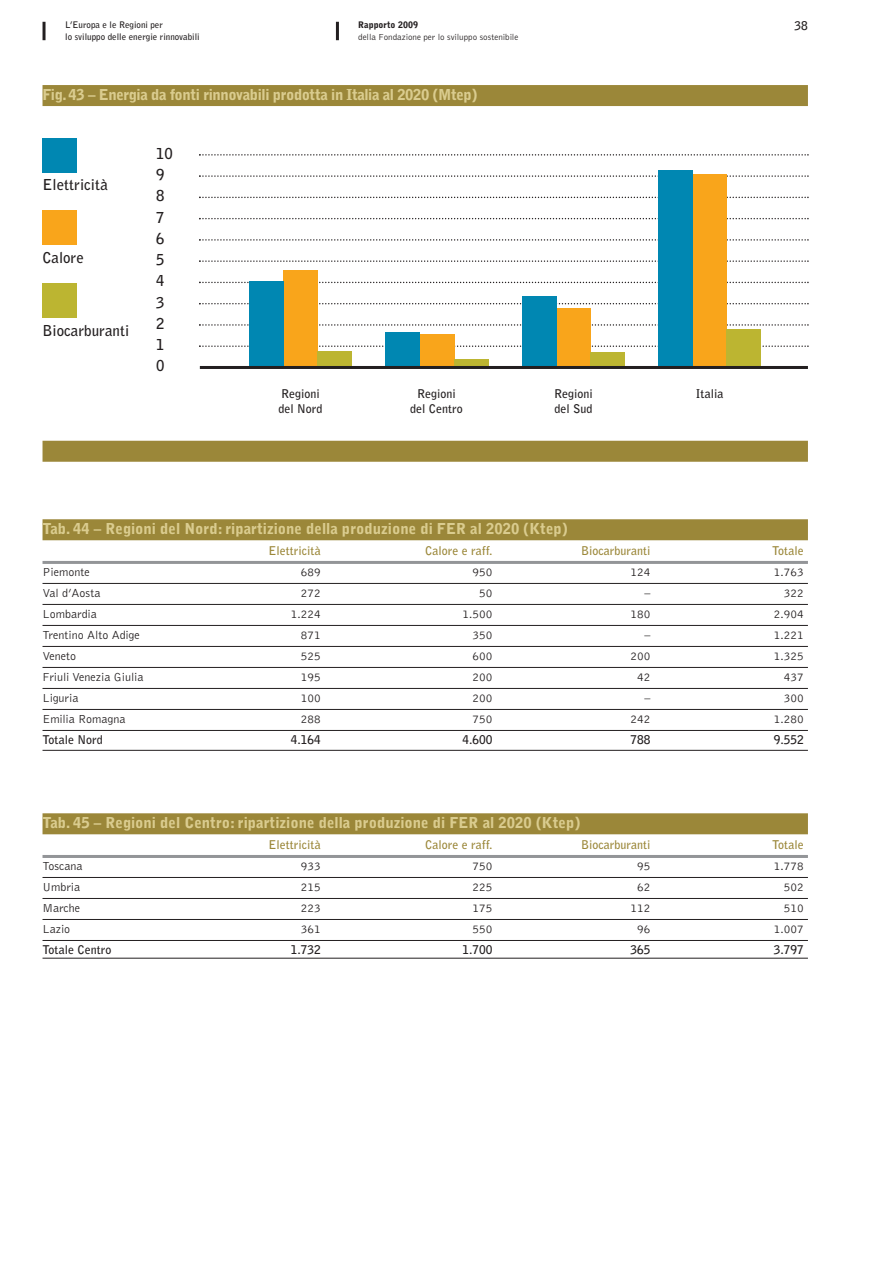
<style>
.page{position:relative;width:893px;height:1263px;background:#fff}
.page>*{position:absolute;margin:0;border:0;box-sizing:border-box;transform-origin:0 0}
.t1{font:900 15px "Bell Gothic Std";color:#dacc8f}
.t2{font:900 15px "Bell Gothic Std";letter-spacing:-.03em;color:#dacc8f}
.t3{font:700 15px/21.3px "Bell Gothic Std";color:#231f20}
.t4{font:300 12px "Bell Gothic Std";color:#231f20}
.t5{font:700 12px/15px "Bell Gothic Std";color:#231f20}
.t6{font:700 12px "Bell Gothic Std";color:#9b8739}
.t7{font:700 9px/12px "Bell Gothic Std";color:#231f20}
.t8{font:300 9px "Bell Gothic Std";color:#231f20}
.t9{font:900 9px "Bell Gothic Std";color:#231f20}
</style>
<div class="page">
<hr style="left:43px;top:22px;width:3px;height:18px;background:#231f20">
<hr style="left:336px;top:22px;width:3px;height:18px;background:#231f20">
<div style="left:43px;top:519px;width:765px;height:21px;background:#9b8739"></div>
<hr style="left:43px;top:561px;width:765px;height:3px;background:#939598">
<hr style="left:43px;top:583px;width:765px;height:1px;background:#231f20">
<hr style="left:43px;top:604px;width:765px;height:1px;background:#231f20">
<hr style="left:43px;top:625px;width:765px;height:1px;background:#231f20">
<hr style="left:43px;top:646px;width:765px;height:1px;background:#231f20">
<hr style="left:43px;top:667px;width:765px;height:1px;background:#231f20">
<hr style="left:43px;top:688px;width:765px;height:1px;background:#231f20">
<hr style="left:43px;top:709px;width:765px;height:1px;background:#231f20">
<hr style="left:43px;top:730px;width:765px;height:1px;background:#231f20">
<hr style="left:43px;top:750px;width:765px;height:1px;background:#231f20">
<div style="left:43px;top:813px;width:765px;height:21px;background:#9b8739"></div>
<hr style="left:43px;top:855px;width:765px;height:3px;background:#939598">
<hr style="left:43px;top:877px;width:765px;height:1px;background:#231f20">
<hr style="left:43px;top:898px;width:765px;height:1px;background:#231f20">
<hr style="left:43px;top:919px;width:765px;height:1px;background:#231f20">
<hr style="left:43px;top:940px;width:765px;height:1px;background:#231f20">
<hr style="left:43px;top:958px;width:765px;height:1px;background:#231f20">
<svg style="left:199px;top:154px;width:610px;height:2px"></svg>
<svg style="left:199px;top:197px;width:610px;height:1px"></svg>
<svg style="left:199px;top:239px;width:610px;height:2px"></svg>
<svg style="left:199px;top:282px;width:610px;height:1px"></svg>
<svg style="left:199px;top:324px;width:610px;height:2px"></svg>
<svg style="left:199px;top:175px;width:610px;height:2px"></svg>
<svg style="left:199px;top:218px;width:610px;height:1px"></svg>
<svg style="left:199px;top:260px;width:610px;height:2px"></svg>
<svg style="left:199px;top:303px;width:610px;height:1px"></svg>
<svg style="left:199px;top:345px;width:610px;height:2px"></svg>
<div style="left:284px;top:271px;width:34px;height:95px;background:#f9a51b"></div>
<div style="left:250px;top:281px;width:34px;height:85px;background:#0087b2"></div>
<div style="left:318px;top:351px;width:34px;height:15px;background:#bcb531"></div>
<div style="left:420px;top:334px;width:34px;height:32px;background:#f9a51b"></div>
<div style="left:386px;top:332px;width:34px;height:34px;background:#0087b2"></div>
<div style="left:454px;top:359px;width:34px;height:7px;background:#bcb531"></div>
<div style="left:556px;top:308px;width:34px;height:58px;background:#f9a51b"></div>
<div style="left:522px;top:297px;width:34px;height:69px;background:#0087b2"></div>
<div style="left:590px;top:352px;width:34px;height:14px;background:#bcb531"></div>
<div style="left:692px;top:174px;width:34px;height:192px;background:#f9a51b"></div>
<div style="left:658px;top:170px;width:34px;height:196px;background:#0087b2"></div>
<div style="left:726px;top:329px;width:34px;height:37px;background:#bcb531"></div>
<div style="left:43px;top:139px;width:34px;height:34px;background:#0087b2"></div>
<div style="left:43px;top:211px;width:34px;height:34px;background:#f9a51b"></div>
<div style="left:43px;top:284px;width:34px;height:34px;background:#bcb531"></div>
<div style="left:43px;top:85px;width:765px;height:21px;background:#9b8739"></div>
<div style="left:43px;top:441px;width:765px;height:21px;background:#9b8739"></div>
<hr style="left:200px;top:366px;width:608px;height:3px;background:#231f20">
<p class="t7" style="left:65px;top:19px;width:136px">L’Europa e le Regioni per<br>lo sviluppo delle energie rinnovabili</p>
<p class="t9" style="left:358px;top:21px;width:61px">Rapporto 2009</p>
<p class="t5" style="left:795px;top:19px;width:15px">38</p>
<p class="t8" style="left:358px;top:34px;width:162px">della Fondazione per lo sviluppo sostenibile</p>
<p class="t2" style="left:43px;top:89px;width:436px">Fig.43 – Energia da fonti rinnovabili prodotta in Italia al 2020 (Mtep)</p>
<p class="t3" style="left:43px;top:175px;width:67px">Elettricità</p>
<p class="t3" style="left:43px;top:248px;width:43px">Calore</p>
<p class="t3" style="left:43px;top:321px;width:88px">Biocarburanti</p>
<p class="t3" style="left:156px;top:144px;width:18px">10<br>9</p>
<p class="t3" style="left:156px;top:186px;width:10px;text-align:justify">8<br>7<br>6<br>5<br>4<br>3<br>2<br>1<br>0</p>
<p class="t5" style="left:279px;top:387px;width:45px">Regioni del Nord</p>
<p class="t5" style="left:410px;top:387px;width:54px;text-align:center">Regioni del Centro</p>
<p class="t5" style="left:554px;top:387px;width:40px">Regioni del Sud</p>
<p class="t5" style="left:696px;top:387px;width:29px">Italia</p>
<p class="t1" style="left:43px;top:523px;width:527px">Tab. 44 – Regioni del Nord: ripartizione della produzione di FER al 2020 (Ktep)</p>
<p class="t6" style="left:268px;top:546px;width:54px">Elettricità</p>
<p class="t6" style="left:425px;top:546px;width:69px">Calore e raff.</p>
<p class="t6" style="left:581px;top:546px;width:71px">Biocarburanti</p>
<p class="t6" style="left:772px;top:546px;width:33px">Totale</p>
<p class="t4" style="left:43px;top:567px;width:49px">Piemonte</p>
<p class="t4" style="left:301px;top:567px;width:22px">689</p>
<p class="t4" style="left:473px;top:567px;width:22px">950</p>
<p class="t4" style="left:631px;top:567px;width:22px">124</p>
<p class="t4" style="left:774px;top:567px;width:32px">1.763</p>
<p class="t4" style="left:43px;top:588px;width:59px">Val d’Aosta</p>
<p class="t4" style="left:301px;top:588px;width:22px">272</p>
<p class="t4" style="left:479px;top:588px;width:15px">50</p>
<p class="t4" style="left:645px;top:588px;width:7px">–</p>
<p class="t4" style="left:784px;top:588px;width:22px">322</p>
<p class="t4" style="left:43px;top:609px;width:56px">Lombardia</p>
<p class="t4" style="left:291px;top:609px;width:32px">1.224</p>
<p class="t4" style="left:463px;top:609px;width:32px">1.500</p>
<p class="t4" style="left:631px;top:609px;width:22px">180</p>
<p class="t4" style="left:774px;top:609px;width:32px">2.904</p>
<p class="t4" style="left:43px;top:630px;width:99px">Trentino Alto Adige</p>
<p class="t4" style="left:301px;top:630px;width:22px">871</p>
<p class="t4" style="left:473px;top:630px;width:22px">350</p>
<p class="t4" style="left:645px;top:630px;width:7px">–</p>
<p class="t4" style="left:774px;top:630px;width:32px">1.221</p>
<p class="t4" style="left:43px;top:651px;width:35px">Veneto</p>
<p class="t4" style="left:301px;top:651px;width:22px">525</p>
<p class="t4" style="left:473px;top:651px;width:22px">600</p>
<p class="t4" style="left:631px;top:651px;width:22px">200</p>
<p class="t4" style="left:774px;top:651px;width:32px">1.325</p>
<p class="t4" style="left:43px;top:672px;width:102px">Friuli Venezia Giulia</p>
<p class="t4" style="left:301px;top:672px;width:22px">195</p>
<p class="t4" style="left:473px;top:672px;width:22px">200</p>
<p class="t4" style="left:637px;top:672px;width:15px">42</p>
<p class="t4" style="left:784px;top:672px;width:22px">437</p>
<p class="t4" style="left:43px;top:693px;width:37px">Liguria</p>
<p class="t4" style="left:301px;top:693px;width:22px">100</p>
<p class="t4" style="left:473px;top:693px;width:22px">200</p>
<p class="t4" style="left:645px;top:693px;width:7px">–</p>
<p class="t4" style="left:784px;top:693px;width:22px">300</p>
<p class="t4" style="left:43px;top:714px;width:85px">Emilia Romagna</p>
<p class="t4" style="left:301px;top:714px;width:22px">288</p>
<p class="t4" style="left:473px;top:714px;width:22px">750</p>
<p class="t4" style="left:631px;top:714px;width:22px">242</p>
<p class="t4" style="left:774px;top:714px;width:32px">1.280</p>
<p class="t5" style="left:43px;top:733px;width:62px">Totale Nord</p>
<p class="t5" style="left:291px;top:733px;width:32px">4.164</p>
<p class="t5" style="left:463px;top:733px;width:32px">4.600</p>
<p class="t5" style="left:631px;top:733px;width:22px">788</p>
<p class="t5" style="left:774px;top:733px;width:32px">9.552</p>
<p class="t1" style="left:43px;top:817px;width:539px">Tab. 45 – Regioni del Centro: ripartizione della produzione di FER al 2020 (Ktep)</p>
<p class="t6" style="left:268px;top:840px;width:54px">Elettricità</p>
<p class="t6" style="left:425px;top:840px;width:69px">Calore e raff.</p>
<p class="t6" style="left:581px;top:840px;width:71px">Biocarburanti</p>
<p class="t6" style="left:772px;top:840px;width:33px">Totale</p>
<p class="t4" style="left:43px;top:861px;width:42px">Toscana</p>
<p class="t4" style="left:301px;top:861px;width:22px">933</p>
<p class="t4" style="left:473px;top:861px;width:22px">750</p>
<p class="t4" style="left:637px;top:861px;width:15px">95</p>
<p class="t4" style="left:774px;top:861px;width:32px">1.778</p>
<p class="t4" style="left:43px;top:882px;width:39px">Umbria</p>
<p class="t4" style="left:301px;top:882px;width:22px">215</p>
<p class="t4" style="left:473px;top:882px;width:22px">225</p>
<p class="t4" style="left:637px;top:882px;width:15px">62</p>
<p class="t4" style="left:784px;top:882px;width:22px">502</p>
<p class="t4" style="left:43px;top:903px;width:39px">Marche</p>
<p class="t4" style="left:301px;top:903px;width:22px">223</p>
<p class="t4" style="left:473px;top:903px;width:22px">175</p>
<p class="t4" style="left:631px;top:903px;width:22px">112</p>
<p class="t4" style="left:784px;top:903px;width:22px">510</p>
<p class="t4" style="left:43px;top:924px;width:29px">Lazio</p>
<p class="t4" style="left:301px;top:924px;width:22px">361</p>
<p class="t4" style="left:473px;top:924px;width:22px">550</p>
<p class="t4" style="left:637px;top:924px;width:15px">96</p>
<p class="t4" style="left:774px;top:924px;width:32px">1.007</p>
<p class="t5" style="left:43px;top:943px;width:70px">Totale Centro</p>
<p class="t5" style="left:291px;top:943px;width:32px">1.732</p>
<p class="t5" style="left:463px;top:943px;width:32px">1.700</p>
<p class="t5" style="left:631px;top:943px;width:22px">365</p>
<p class="t5" style="left:774px;top:943px;width:32px">3.797</p>
</div>
